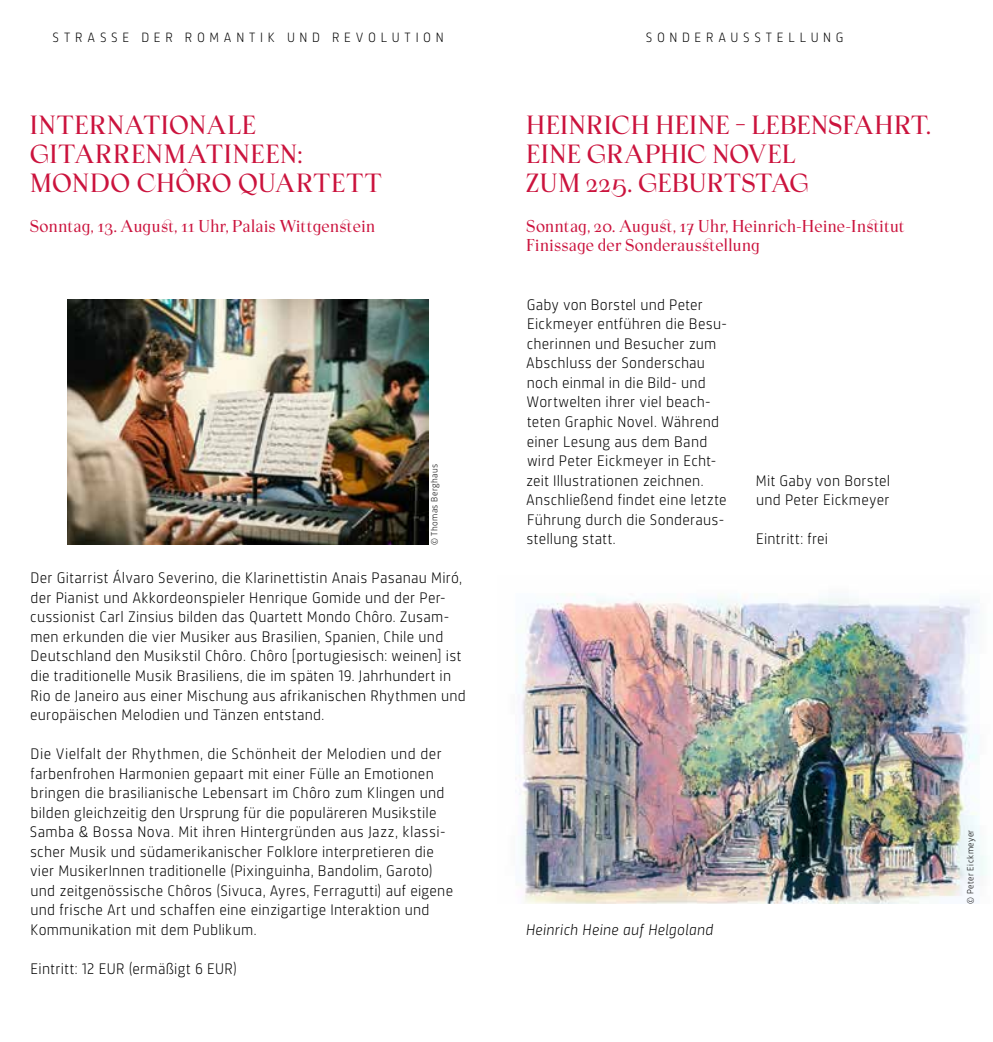
<style>
.page{position:relative;width:993px;height:1042px;background:#fff}
.page>*{position:absolute;margin:0;border:0;box-sizing:border-box;transform-origin:0 0}
.t1{font:700 24.15px/29.1px "Apoc Revelations";letter-spacing:.01em;color:#cb133d}
.t2{font:300 15.75px/19.6px "Sinews Sans Pro";letter-spacing:.015em;color:#000}
.t3{font:700 15.75px/19.6px "Apoc Revelations";letter-spacing:.02em;color:#cb133d}
.t4{font:italic 300 15.75px "Sinews Sans Pro";letter-spacing:.015em;color:#000}
.t5{font:300 14px "Sinews Sans Pro";letter-spacing:.33em;color:#000}
.t6{font:300 9.28px "Sinews Sans Pro";letter-spacing:.04em;color:#000}
</style>
<div class="page">
<img style="left:515px;top:593px;width:472px;height:310px">
<img style="left:68px;top:299px;width:360px;height:245px">
<p class="t5" style="left:53px;top:30px;width:392px">STRASSE DER ROMANTIK UND REVOLUTION</p>
<h1 class="t1" style="left:30px;top:110px;width:353px">INTERNATIONALE<br>GITARRENMATINEEN:<br>MONDO CHÔRO QUARTETT</h1>
<p class="t3" style="left:30px;top:216px;width:346px">Sonntag, 13. August, 11 Uhr, Palais Wittgenstein</p>
<p class="t6" style="left:429px;top:545px;width:83px;rotate:-90deg">© Thomas Berghaus</p>
<p class="t2" style="left:30px;top:568px;width:437px">Der Gitarrist Álvaro Severino, die Klarinettistin Anais Pasanau Miró, der Pianist und Akkordeonspieler Henrique Gomide und der Per&shy;cussionist Carl Zinsius bilden das Quartett Mondo Chôro. Zusam&shy;men erkunden die vier Musiker aus Brasilien, Spanien, Chile und Deutschland den Musikstil Chôro. Chôro [portugiesisch: weinen] ist die traditionelle Musik Brasiliens, die im späten 19. Jahrhundert in Rio de Janeiro aus einer Mischung aus afrikanischen Rhythmen und europäischen Melodien und Tänzen entstand.</p>
<p class="t2" style="left:30px;top:744px;width:425px">Die Vielfalt der Rhythmen, die Schönheit der Melodien und der farbenfrohen Harmonien gepaart mit einer Fülle an Emotionen bringen die brasilianische Lebensart im Chôro zum Klingen und bilden gleichzeitig den Ursprung für die populäreren Musikstile Samba &amp; Bossa Nova. Mit ihren Hintergründen aus Jazz, klassi&shy;scher Musik und südamerikanischer Folklore interpretieren die vier MusikerInnen traditionelle (Pixinguinha, Bandolim, Garoto) und zeitgenössische Chôros (Sivuca, Ayres, Ferragutti) auf eigene und frische Art und schaffen eine einzigartige Interaktion und Kommunikation mit dem Publikum.</p>
<p class="t2" style="left:31px;top:959px;width:208px">Eintritt: 12 EUR (ermäßigt 6 EUR)</p>
<p class="t5" style="left:645px;top:30px;width:199px">SONDERAUSSTELLUNG</p>
<h1 class="t1" style="left:526px;top:110px;width:406px">HEINRICH HEINE – LEBENSFAHRT.<br>EINE GRAPHIC NOVEL<br>ZUM 225. GEBURTSTAG</h1>
<p class="t3" style="left:526px;top:216px;width:379px">Sonntag, 20. August, 17 Uhr, Heinrich-Heine-Institut<br>Finissage der Sonderausstellung</p>
<p class="t2" style="left:526px;top:295px;width:202px">Gaby von Borstel und Peter<br>Eickmeyer entführen die Besu&shy;cherinnen und Besucher zum<br>Abschluss der Sonderschau noch einmal in die Bild- und<br>Wortwelten ihrer viel beach&shy;teten Graphic Novel. Während einer Lesung aus dem Band wird Peter Eickmeyer in Echt&shy;zeit Illustrationen zeichnen.<br>Anschließend findet eine letzte<br>Führung durch die Sonderaus&shy;stellung statt.</p>
<p class="t2" style="left:755px;top:471px;width:136px">Mit Gaby von Borstel und Peter Eickmeyer</p>
<p class="t2" style="left:755px;top:529px;width:74px">Eintritt: frei</p>
<p class="t4" style="left:526px;top:921px;width:189px">Heinrich Heine auf Helgoland</p>
<p class="t6" style="left:965px;top:903px;width:76px;rotate:-90deg">© Peter Eickmeyer</p>
</div>
